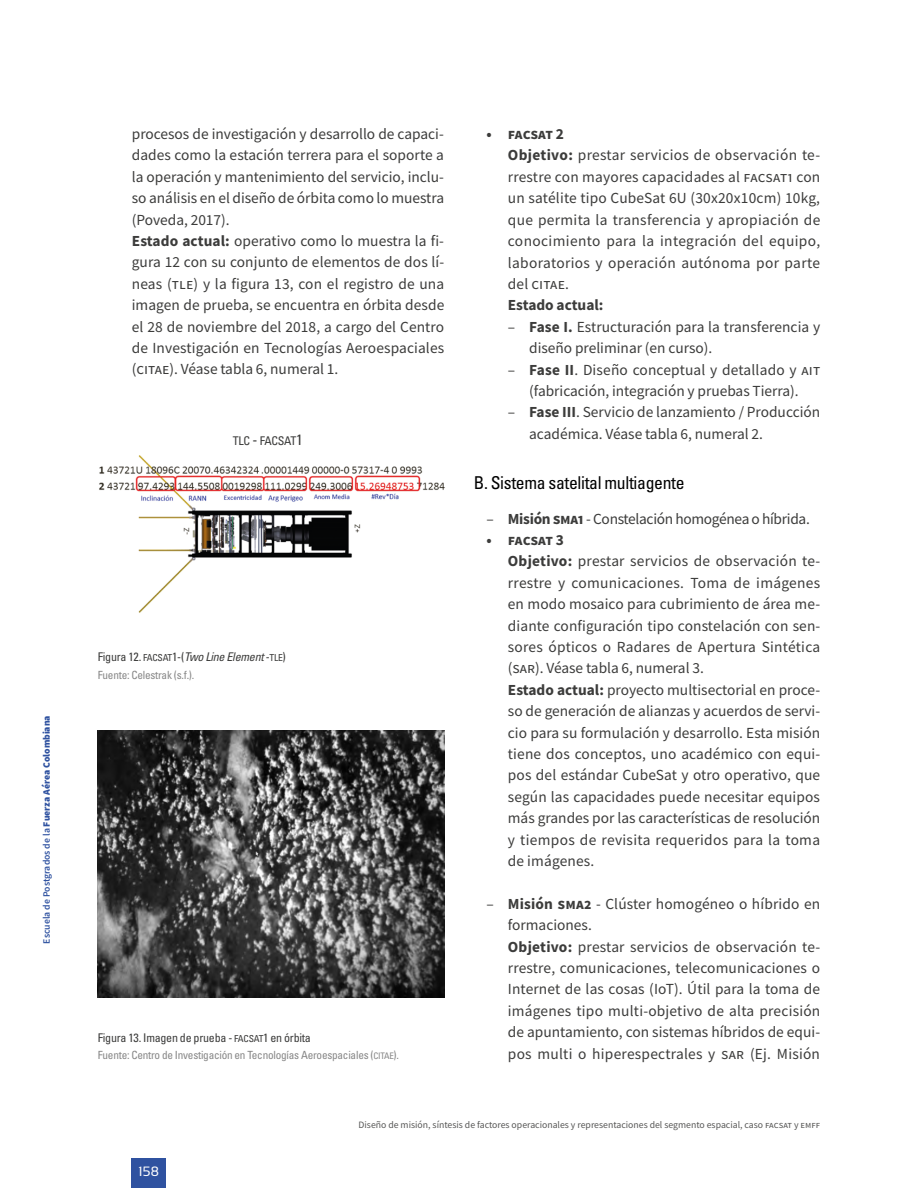
<style>
.page{position:relative;width:918px;height:1188px;background:#fff}
.page>*{position:absolute;margin:0;border:0;box-sizing:border-box;transform-origin:0 0}
.t1{font:condensed 17.7px "Univers";letter-spacing:-.02em;color:#000}
.t2{font:15.3px/21.5px "Source Sans Pro";letter-spacing:.005em;color:#3c3c3b}
.t3{font:700 15.3px "Source Sans Pro";color:#3c3c3b}
.t4{font:13.5px "Sansation";color:#fff}
.t5{font:condensed 12px "Univers";letter-spacing:-.02em;color:#3c3c3b}
.t6{font:italic condensed 12px "Univers";letter-spacing:-.02em;color:#3c3c3b}
.t7{font:12px "Univers Condensed SC800";letter-spacing:-.025em;color:#3c3c3b}
.t8{font:condensed 11.25px "Univers";letter-spacing:-.02em;color:#878787}
.t9{font:9.75px "Source Sans Pro";color:#575756}
.t10{font:600 9.75px "Source Sans Pro";color:#2f52a0}
.s1{font-weight:900}
.s2{font-weight:700}
.s3{font-size:15px}
.s4{font-style:normal}
.s5{font-family:"Univers Condensed SC800";font-style:normal;font-stretch:normal;font-size:9.6px}
.s6{font-family:"Univers Condensed SC800";font-style:normal;font-stretch:normal}
.s7{font-family:"Univers Condensed SC800";font-stretch:normal;font-size:9.6px}
.s8{font-family:"Univers Condensed SC800";font-stretch:normal}
.s9{font-family:"Univers Condensed SC800";font-stretch:normal;font-size:9px}
</style>
<div class="page">
<div style="left:132px;top:1158px;width:34px;height:30px;background:#2f52a0"></div>
<img style="left:98px;top:730px;width:346px;height:267px">
<img style="left:99px;top:455px;width:346px;height:158px">
<p class="t10" style="left:40px;top:944px;width:230px;rotate:-90deg">Escuela de Postgrados de la <span class="s1">Fuerza Aérea Colombiana</span></p>
<p class="t2" style="left:132px;top:123px;width:314px">procesos de investigación y desarrollo de capaci&shy;dades como la estación terrera para el soporte a la operación y mantenimiento del servicio, inclu&shy;so análisis en el diseño de órbita como lo muestra (Poveda, 2017).<br><span class="s2">Estado actual:</span> operativo como lo muestra la fi&shy;gura 12 con su conjunto de elementos de dos lí&shy;neas (tle) y la figura 13, con el registro de una imagen de prueba, se encuentra en órbita desde el 28 de noviembre del 2018, a cargo del Centro de Investigación en Tecnologías Aeroespaciales (citae). Véase tabla 6, numeral 1.</p>
<p class="t7" style="left:233px;top:433px;width:72px">TLC <span class="s3">-</span> FACSAT<span class="s3">1</span></p>
<p class="t6" style="left:98px;top:650px;width:190px"><span class="s4">Figura 12.</span> <span class="s5">FACSAT</span><span class="s6">1-(</span>Two Line Element <span class="s4">-</span><span class="s5">TLE</span><span class="s4">)</span></p>
<p class="t8" style="left:98px;top:667px;width:98px">Fuente: Celestrak (s.f.).</p>
<p class="t5" style="left:98px;top:1030px;width:215px">Figura 13. Imagen de prueba - <span class="s7">FACSAT</span><span class="s8">1</span> en órbita</p>
<p class="t8" style="left:98px;top:1048px;width:303px">Fuente: Centro de Investigación en Tecnologías Aeroespaciales <span class="s8">(</span><span class="s9">CITAE</span><span class="s8">).</span></p>
<p class="t2" style="left:508px;top:123px;width:314px;text-indent:-21px"><span class="s2">• facsat 2<br>Objetivo:</span> prestar servicios de observación te&shy;rrestre con mayores capacidades al facsat1 con un satélite tipo CubeSat 6U (30x20x10cm) 10kg, que permita la transferencia y apropiación de conocimiento para la integración del equipo, laboratorios y operación autónoma por parte del citae.</p>
<p class="t3" style="left:508px;top:295px;width:97px">Estado actual:</p>
<p class="t2" style="left:529px;top:316px;width:293px;text-indent:-21px">– <span class="s2">Fase I.</span> Estructuración para la transferencia y diseño preliminar (en curso).</p>
<p class="t2" style="left:508px;top:359px;width:314px;text-align:center">– <span class="s2">Fase II</span>. Diseño conceptual y detallado y ait (fabricación, integración y pruebas Tierra).</p>
<p class="t2" style="left:529px;top:401px;width:293px;text-indent:-21px">– <span class="s2">Fase III</span>. Servicio de lanzamiento / Producción académica. Véase tabla 6, numeral 2.</p>
<p class="t1" style="left:474px;top:471px;width:212px">B. Sistema satelital multiagente</p>
<p class="t2" style="left:487px;top:508px;width:325px">– <span class="s2">Misión sma1</span> - Constelación homogénea o híbrida.</p>
<p class="t2" style="left:508px;top:529px;width:314px;text-indent:-21px"><span class="s2">• facsat 3<br>Objetivo:</span> prestar servicios de observación te&shy;rrestre y comunicaciones. Toma de imágenes en modo mosaico para cubrimiento de área me&shy;diante configuración tipo constelación con sen&shy;sores ópticos o Radares de Apertura Sintética (sar). Véase tabla 6, numeral 3.<br><span class="s2">Estado actual:</span> proyecto multisectorial en proce&shy;so de generación de alianzas y acuerdos de servi&shy;cio para su formulación y desarrollo. Esta misión tiene dos conceptos, uno académico con equi&shy;pos del estándar CubeSat y otro operativo, que según las capacidades puede necesitar equipos más grandes por las características de resolución y tiempos de revisita requeridos para la toma de imágenes.</p>
<p class="t2" style="left:508px;top:893px;width:314px;text-indent:-21px">– <span class="s2">Misión sma2</span> - Clúster homogéneo o híbrido en formaciones.<br><span class="s2">Objetivo:</span> prestar servicios de observación te&shy;rrestre, comunicaciones, telecomunicaciones o Internet de las cosas (IoT). Útil para la toma de imágenes tipo multi-objetivo de alta precisión de apuntamiento, con sistemas híbridos de equi&shy;pos multi o hiperespectrales y sar (Ej. Misión</p>
<p class="t4" style="left:139px;top:1164px;width:22px">158</p>
<p class="t9" style="left:359px;top:1118px;width:463px">Diseño de misión, síntesis de factores operacionales y representaciones del segmento espacial, caso facsat y emff</p>
</div>
